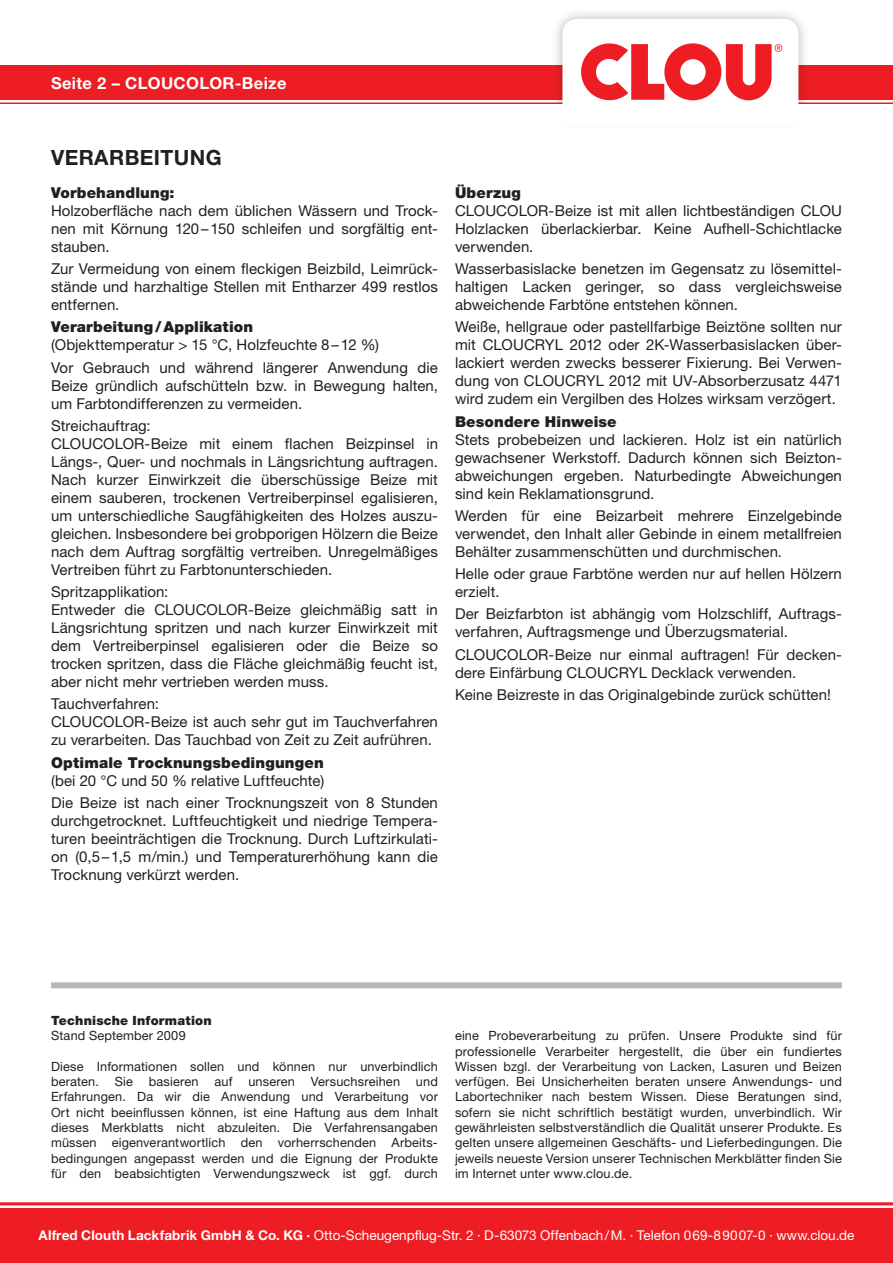
<style>
.page{position:relative;width:893px;height:1263px;background:#fff}
.page>*{position:absolute;margin:0;border:0;box-sizing:border-box;transform-origin:0 0}
.t1{font:700 21px "Helvetica Neue LT Std";letter-spacing:.02em;color:#231f20}
.t2{font:700 16.5px "Helvetica Neue LT Std";letter-spacing:.02em;color:#fff}
.Fließtext__1{font:15px/18px "Helvetica Neue LT Std";letter-spacing:.005em;color:#231f20;text-align:justify}
.Fließtext_10_pt{font:15px/18px "Helvetica Neue LT Std";letter-spacing:.005em;color:#231f20;text-align:justify}
.Überschrift_95__1{font:900 15px "Helvetica Neue LT Std";letter-spacing:.01em;color:#231f20}
.Fließtext_10_pt-2{font:900 15px "Helvetica Neue LT Std";letter-spacing:.01em;color:#231f20}
.t3{font:13.5px "Helvetica Neue LT Std";color:#fff}
.t4{font:12.75px/15.3px "Helvetica Neue LT Std";letter-spacing:.01em;color:#231f20;text-align:justify}
.t5{font:900 12.75px "Helvetica Neue LT Std";letter-spacing:.015em;color:#231f20}
.s1{font-weight:700}
</style>
<div class="page">
<div style="left:0;top:1208px;width:893px;height:55px;background:#ee1d23"></div>
<hr style="left:0;top:1202px;width:893px;height:3px;background:#ee1d23">
<div style="left:0;top:66px;width:893px;height:34px;background:#ee1d23"></div>
<hr style="left:0;top:102px;width:893px;height:3px;background:#ee1d23">
<div style="left:551px;top:7px;width:259px;height:122px;background:#231f20;opacity:.33"></div>
<div style="left:0;top:105px;width:893px;height:21px;background:#fff"></div>
<svg style="left:562px;top:19px;width:236px;height:86px"></svg>
<div style="left:51px;top:982px;width:791px;height:6px;background:#b9b7b8"></div>
<p class="t2" style="left:51px;top:73px;width:237px">Seite 2 – CLOUCOLOR-Beize</p>
<p class="t1" style="left:51px;top:144px;width:172px">VERARBEITUNG</p>
<p class="Fließtext_10_pt-2" style="left:51px;top:184px;width:125px">Vorbehandlung:</p>
<p class="Fließtext__1" style="left:51px;top:201px;width:388px">Holzoberfläche nach dem üblichen Wässern und Trock&shy;nen mit Körnung 120–150 schleifen und sorgfältig ent&shy;stauben.</p>
<p class="Fließtext__1" style="left:51px;top:260px;width:388px">Zur Vermeidung von einem fleckigen Beizbild, Leimrück&shy;stände und harzhaltige Stellen mit Entharzer 499 restlos entfernen.</p>
<p class="Überschrift_95__1" style="left:51px;top:318px;width:204px">Verarbeitung/Applikation</p>
<p class="Fließtext_10_pt" style="left:51px;top:336px;width:330px">(Objekttemperatur &gt; 15 °C, Holzfeuchte 8–12 %)</p>
<p class="Fließtext__1" style="left:51px;top:358px;width:388px">Vor Gebrauch und während längerer Anwendung die Beize gründlich aufschütteln bzw. in Bewegung halten, um Farbtondifferenzen zu vermeiden.</p>
<p class="Fließtext__1" style="left:51px;top:416px;width:101px">Streichauftrag:</p>
<p class="Fließtext_10_pt" style="left:51px;top:434px;width:388px">CLOUCOLOR-Beize mit einem flachen Beizpinsel in Längs-, Quer- und nochmals in Längsrichtung auftragen.<br>Nach kurzer Einwirkzeit die überschüssige Beize mit einem sauberen, trockenen Vertreiberpinsel egalisieren, um unterschiedliche Saugfähigkeiten des Holzes auszu&shy;gleichen. Insbesondere bei grobporigen Hölzern die Beize nach dem Auftrag sorgfältig vertreiben. Unregelmäßiges Vertreiben führt zu Farbtonunterschieden.</p>
<p class="Fließtext__1" style="left:51px;top:583px;width:119px">Spritzapplikation:</p>
<p class="Fließtext_10_pt" style="left:51px;top:601px;width:388px">Entweder die CLOUCOLOR-Beize gleichmäßig satt in Längsrichtung spritzen und nach kurzer Einwirkzeit mit dem Vertreiberpinsel egalisieren oder die Beize so trocken spritzen, dass die Fläche gleichmäßig feucht ist, aber nicht mehr vertrieben werden muss.</p>
<p class="Fließtext__1" style="left:51px;top:695px;width:109px">Tauchverfahren:</p>
<p class="Fließtext_10_pt" style="left:51px;top:713px;width:388px">CLOUCOLOR-Beize ist auch sehr gut im Tauchverfahren zu verarbeiten. Das Tauchbad von Zeit zu Zeit aufrühren.</p>
<p class="Überschrift_95__1" style="left:51px;top:753px;width:274px">Optimale Trocknungsbedingungen</p>
<p class="Fließtext_10_pt" style="left:51px;top:771px;width:275px">(bei 20 °C und 50 % relative Luftfeuchte)</p>
<p class="Fließtext__1" style="left:51px;top:793px;width:388px">Die Beize ist nach einer Trocknungszeit von 8 Stunden durchgetrocknet. Luftfeuchtigkeit und niedrige Tempera&shy;turen beeinträchtigen die Trocknung. Durch Luftzirkulati&shy;on (0,5–1,5 m/min.) und Temperaturerhöhung kann die Trocknung verkürzt werden.</p>
<p class="Überschrift_95__1" style="left:455px;top:184px;width:67px">Überzug</p>
<p class="Fließtext_10_pt" style="left:455px;top:201px;width:388px">CLOUCOLOR-Beize ist mit allen lichtbeständigen CLOU Holzlacken überlackierbar. Keine Aufhell-Schichtlacke verwenden.</p>
<p class="Fließtext__1" style="left:455px;top:260px;width:388px">Wasserbasislacke benetzen im Gegensatz zu lösemittel&shy;haltigen Lacken geringer, so dass vergleichsweise abweichende Farbtöne entstehen können.</p>
<p class="Fließtext__1" style="left:455px;top:318px;width:388px">Weiße, hellgraue oder pastellfarbige Beiztöne sollten nur mit CLOUCRYL 2012 oder 2K-Wasserbasislacken über&shy;lackiert werden zwecks besserer Fixierung. Bei Verwen&shy;dung von CLOUCRYL 2012 mit UV-Absorberzusatz 4471 wird zudem ein Vergilben des Holzes wirksam verzögert.</p>
<p class="Überschrift_95__1" style="left:455px;top:412px;width:163px">Besondere Hinweise</p>
<p class="Fließtext_10_pt" style="left:455px;top:430px;width:388px">Stets probebeizen und lackieren. Holz ist ein natürlich gewachsener Werkstoff. Dadurch können sich Beizton&shy;abweichungen ergeben. Naturbedingte Abweichungen sind kein Reklamationsgrund.</p>
<p class="Fließtext__1" style="left:455px;top:506px;width:388px">Werden für eine Beizarbeit mehrere Einzelgebinde verwendet, den Inhalt aller Gebinde in einem metallfreien Behälter zusammenschütten und durchmischen.</p>
<p class="Fließtext__1" style="left:455px;top:565px;width:388px">Helle oder graue Farbtöne werden nur auf hellen Hölzern erzielt.</p>
<p class="Fließtext__1" style="left:455px;top:605px;width:388px">Der Beizfarbton ist abhängig vom Holzschliff, Auftrags&shy;verfahren, Auftragsmenge und Überzugsmaterial.</p>
<p class="Fließtext__1" style="left:455px;top:645px;width:387px">CLOUCOLOR-Beize nur einmal auftragen! Für decken&shy;dere Einfärbung CLOUCRYL Decklack verwenden.</p>
<p class="Fließtext__1" style="left:455px;top:685px;width:378px">Keine Beizreste in das Originalgebinde zurück schütten!</p>
<p class="t5" style="left:51px;top:1013px;width:162px">Technische Information</p>
<p class="t4" style="left:51px;top:1028px;width:136px">Stand September 2009</p>
<p class="t4" style="left:51px;top:1058px;width:388px">Diese Informationen sollen und können nur unverbindlich beraten. Sie basieren auf unseren Versuchsreihen und Erfahrungen. Da wir die Anwendung und Verarbeitung vor Ort nicht beeinflussen können, ist eine Haftung aus dem Inhalt dieses Merkblatts nicht abzuleiten. Die Verfahrensangaben müssen eigenverantwortlich den vorherrschenden Arbeits&shy;bedingungen angepasst werden und die Eignung der Produkte für den beabsichtigten Verwendungszweck ist ggf. durch</p>
<p class="t4" style="left:455px;top:1028px;width:388px">eine Probeverarbeitung zu prüfen. Unsere Produkte sind für professionelle Verarbeiter hergestellt, die über ein fundiertes Wissen bzgl. der Verarbeitung von Lacken, Lasuren und Beizen verfügen. Bei Unsicherheiten beraten unsere Anwendungs- und Labortechniker nach bestem Wissen. Diese Beratungen sind, sofern sie nicht schriftlich bestätigt wurden, unverbindlich. Wir gewährleisten selbstverständlich die Qualität unserer Produkte. Es gelten unsere allgemeinen Geschäfts- und Lieferbedingungen. Die jeweils neueste Version unserer Technischen Merkblätter finden Sie im Internet unter www.clou.de.</p>
<p class="t3" style="left:39px;top:1227px;width:817px"><span class="s1">Alfred Clouth Lackfabrik GmbH &amp; Co. KG ·</span> Otto-Scheugenpflug-Str. 2 · D-63073 Offenbach/M. · Telefon 069-89007-0 · www.clou.de</p>
</div>
